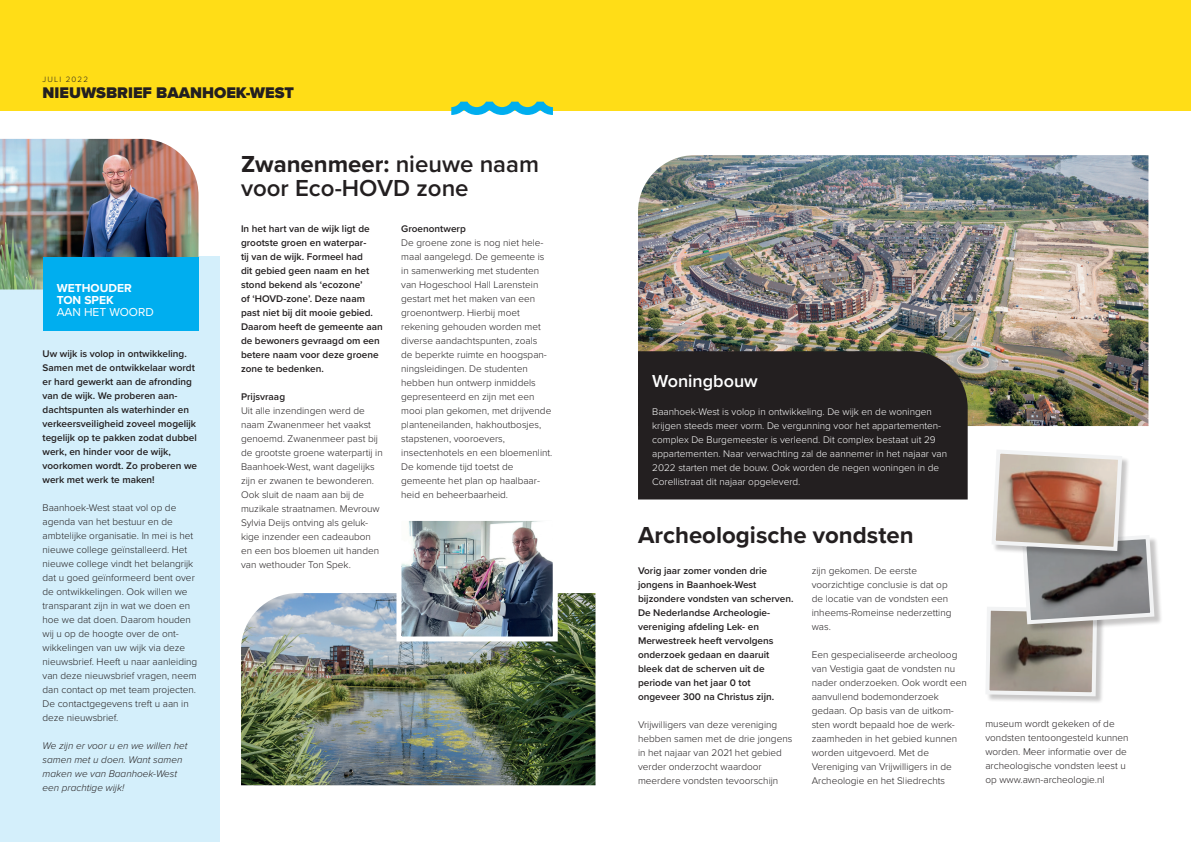
<style>
.page{position:relative;width:1191px;height:842px;background:#fff}
.page>*{position:absolute;margin:0;border:0;box-sizing:border-box;transform-origin:0 0}
.t1{font:600 24px/24px "Proxima Nova";color:#231f20}
.t2{font:700 24px "Proxima Nova";color:#231f20}
.t3{font:600 18px "Proxima Nova";color:#fff}
.t4{font:900 16px "Proxima Nova";color:#231f20}
.t5{font:700 12px/12px "Proxima Nova";color:#fff}
.t6{font:12px "Proxima Nova";color:#fff}
.t7{font:300 10px/14px "Proxima Nova";color:#231f20}
.t8{font:600 10px/14px "Proxima Nova";color:#231f20}
.t9{font:300 10px/14px "Proxima Nova";color:#fff}
.t10{font:italic 300 10px/14px "Proxima Nova";color:#231f20}
.t11{font:300 8px "Proxima Nova";letter-spacing:.15em;color:#231f20}
.s1{font-weight:700}
</style>
<div class="page">
<div style="left:986px;top:608px;width:119px;height:96px;background:#231f20;opacity:.25"></div>
<div style="left:0;top:257px;width:220px;height:585px;background:#d4effb"></div>
<div style="left:0;top:0;width:1191px;height:111px;background:#ffdd17"></div>
<svg style="left:451px;top:102px;width:102px;height:13px"></svg>
<img style="left:0;top:139px;width:198px;height:150px">
<div style="left:43px;top:257px;width:155px;height:74px;background:#00aeef"></div>
<img style="left:241px;top:593px;width:354px;height:192px">
<img style="left:394px;top:520px;width:166px;height:124px">
<img style="left:638px;top:155px;width:510px;height:271px">
<div style="left:638px;top:351px;width:329px;height:148px;background:#231f20"></div>
<div style="left:1023px;top:536px;width:139px;height:96px;background:#231f20;opacity:.25"></div>
<svg style="left:986px;top:450px;width:170px;height:248px"></svg>
<p class="t11" style="left:43px;top:73px;width:47px">JULI 2022</p>
<h3 class="t4" style="left:43px;top:81px;width:253px">NIEUWSBRIEF BAANHOEK-WEST</h3>
<p class="t5" style="left:57px;top:282px;width:77px">WETHOUDER<br>TON SPEK</p>
<p class="t6" style="left:57px;top:303px;width:99px">AAN HET WOORD</p>
<p class="t8" style="left:43px;top:346px;width:156px">Uw wijk is volop in ontwikkeling.<br>Samen met de ontwikkelaar wordt er hard gewerkt aan de afronding van de wijk. We proberen aan&shy;dachtspunten als waterhinder en verkeersveiligheid zoveel mogelijk tegelijk op te pakken zodat dubbel werk, en hinder voor de wijk, voorkomen wordt. Zo proberen we werk met werk te maken!</p>
<p class="t7" style="left:43px;top:500px;width:156px">Baanhoek-West staat vol op de agenda van het bestuur en de ambtelijke organisatie. In mei is het nieuwe college geïnstalleerd. Het nieuwe college vindt het belangrijk dat u goed geïnformeerd bent over de ontwikkelingen. Ook willen we transparant zijn in wat we doen en hoe we dat doen. Daarom houden wij u op de hoogte over de ont&shy;wikkelingen van uw wijk via deze nieuwsbrief. Heeft u naar aanleiding van deze nieuwsbrief vragen, neem dan contact op met team projecten.<br>De contactgegevens treft u aan in deze nieuwsbrief.</p>
<p class="t10" style="left:43px;top:739px;width:147px">We zijn er voor u en we willen het samen met u doen. Want samen maken we van Baanhoek-West een prachtige wijk!</p>
<h1 class="t1" style="left:241px;top:151px;width:299px"><span class="s1">Zwanenmeer:</span> nieuwe naam voor Eco-HOVD zone</h1>
<p class="t8" style="left:241px;top:222px;width:143px">In het hart van de wijk ligt de grootste groen en waterpar-<br>tij van de wijk. Formeel had<br>dit gebied geen naam en het stond bekend als ‘ecozone’<br>of ‘HOVD-zone’. Deze naam past niet bij dit mooie gebied.<br>Daarom heeft de gemeente aan de bewoners gevraagd om een betere naam voor deze groene zone te bedenken.</p>
<p class="t8" style="left:241px;top:390px;width:46px">Prijsvraag</p>
<p class="t7" style="left:241px;top:403px;width:143px">Uit alle inzendingen werd de naam Zwanenmeer het vaakst genoemd. Zwanenmeer past bij de grootste groene waterpartij in<br>Baanhoek-West, want dagelijks zijn er zwanen te bewonderen.<br>Ook sluit de naam aan bij de muzikale straatnamen. Mevrouw<br>Sylvia Deijs ontving als geluk&shy;kige inzender een cadeaubon en een bos bloemen uit handen van wethouder Ton Spek.</p>
<p class="t8" style="left:401px;top:222px;width:66px">Groenontwerp</p>
<p class="t7" style="left:401px;top:235px;width:153px">De groene zone is nog niet hele&shy;maal aangelegd. De gemeente is in samenwerking met studenten van Hogeschool Hall Larenstein gestart met het maken van een groenontwerp. Hierbij moet rekening gehouden worden met diverse aandachtspunten, zoals<br>de beperkte ruimte en hoogspan&shy;ningsleidingen. De studenten hebben hun ontwerp inmiddels gepresenteerd en zijn met een mooi plan gekomen, met drijvende planteneilanden, hakhoutbosjes, stapstenen, vooroevers, insectenhotels en een bloemenlint.<br>De komende tijd toetst de gemeente het plan op haalbaar&shy;heid en beheerbaarheid.</p>
<h2 class="t3" style="left:652px;top:368px;width:107px">Woningbouw</h2>
<p class="t9" style="left:652px;top:404px;width:296px">Baanhoek-West is volop in ontwikkeling. De wijk en de woningen krijgen steeds meer vorm. De vergunning voor het appartementen&shy;complex De Burgemeester is verleend. Dit complex bestaat uit 29 appartementen. Naar verwachting zal de aannemer in het najaar van 2022 starten met de bouw. Ook worden de negen woningen in de Corellistraat dit najaar opgeleverd.</p>
<h1 class="t2" style="left:638px;top:517px;width:277px">Archeologische vondsten</h1>
<p class="t8" style="left:638px;top:563px;width:157px">Vorig jaar zomer vonden drie jongens in Baanhoek-West bijzondere vondsten van scherven.<br>De Nederlandse Archeologie&shy;vereniging afdeling Lek- en<br>Merwestreek heeft vervolgens onderzoek gedaan en daaruit bleek dat de scherven uit de periode van het jaar 0 tot ongeveer 300 na Christus zijn.</p>
<p class="t7" style="left:638px;top:717px;width:156px">Vrijwilligers van deze vereniging hebben samen met de drie jongens in het najaar van 2021 het gebied verder onderzocht waardoor meerdere vondsten tevoorschijn</p>
<p class="t7" style="left:811px;top:563px;width:141px">zijn gekomen. De eerste voorzichtige conclusie is dat op de locatie van de vondsten een inheems-Romeinse nederzetting was.</p>
<p class="t7" style="left:811px;top:647px;width:157px">Een gespecialiseerde archeoloog van Vestigia gaat de vondsten nu nader onderzoeken. Ook wordt een aanvullend bodemonderzoek gedaan. Op basis van de uitkom&shy;sten wordt bepaald hoe de werk&shy;zaamheden in het gebied kunnen worden uitgevoerd. Met de<br>Vereniging van Vrijwilligers in de<br>Archeologie en het Sliedrechts</p>
<p class="t7" style="left:985px;top:716px;width:145px">museum wordt gekeken of de vondsten tentoongesteld kunnen worden. Meer informatie over de archeologische vondsten leest u op www.awn-archeologie.nl</p>
</div>
